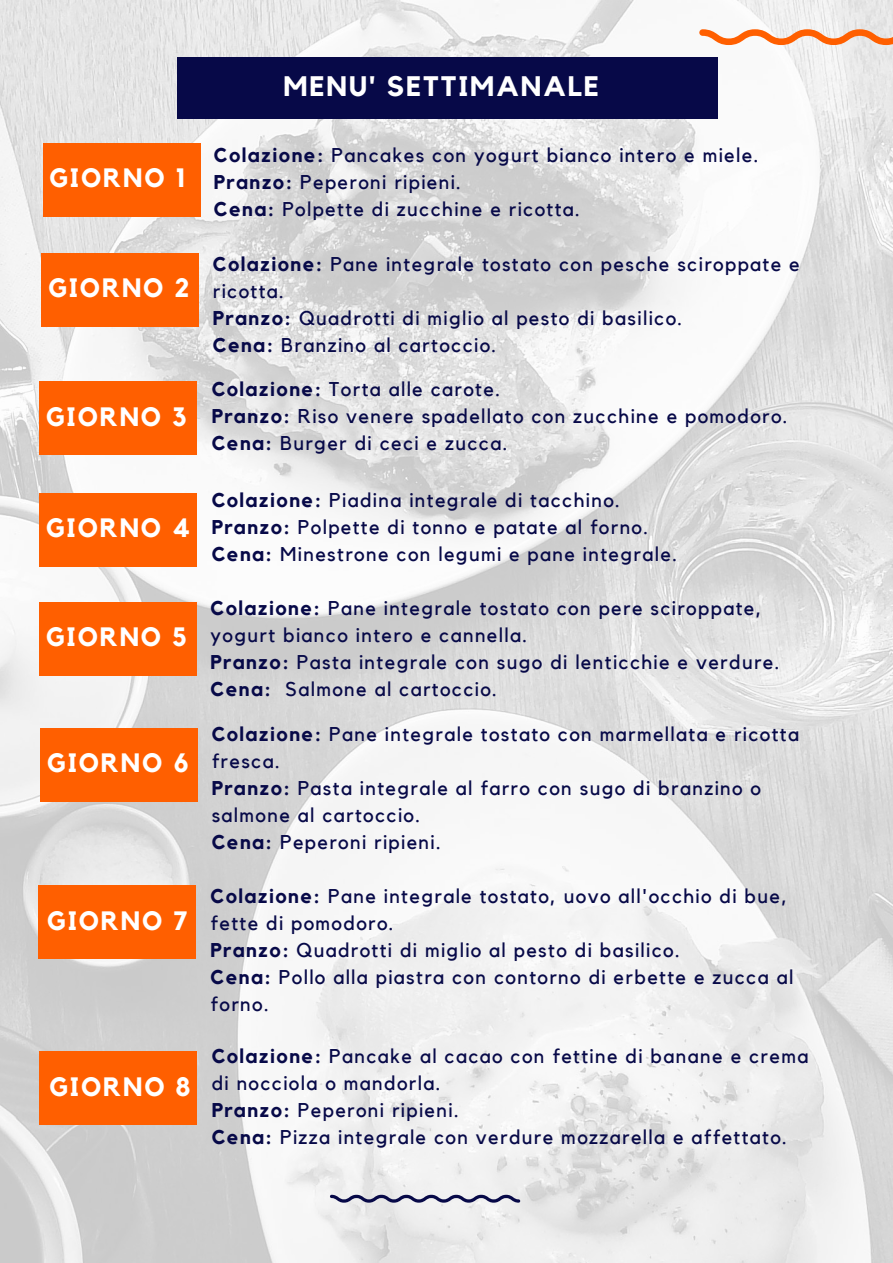
<style>
.page{position:relative;width:893px;height:1263px;background:#fff}
.page>*{position:absolute;margin:0;border:0;box-sizing:border-box;transform-origin:0 0}
.t1{font:700 28.05px "Kollektif";letter-spacing:.07em;color:#fff}
.t2{font:700 26.55px "Kollektif";letter-spacing:.07em;color:#fff}
.t3{font:19.8px/27px "Kollektif";letter-spacing:.07em;color:#070948}
.s1{font-weight:700}
</style>
<div class="page">
<img style="left:0;top:0;width:893px;height:1263px">
<svg style="left:699px;top:29px;width:194px;height:16px"></svg>
<div style="left:177px;top:57px;width:540px;height:62px;background:#070948"></div>
<svg style="left:330px;top:1195px;width:190px;height:8px"></svg>
<div style="left:39px;top:493px;width:158px;height:73px;background:#ff5f00"></div>
<div style="left:39px;top:602px;width:158px;height:74px;background:#ff5f00"></div>
<div style="left:39px;top:382px;width:158px;height:73px;background:#ff5f00"></div>
<div style="left:43px;top:143px;width:157px;height:73px;background:#ff5f00"></div>
<div style="left:42px;top:253px;width:157px;height:74px;background:#ff5f00"></div>
<div style="left:41px;top:728px;width:157px;height:74px;background:#ff5f00"></div>
<div style="left:38px;top:885px;width:158px;height:73px;background:#ff5f00"></div>
<div style="left:39px;top:1052px;width:158px;height:73px;background:#ff5f00"></div>
<h2 class="t2" style="left:50px;top:165px;width:137px">GIORNO 1</h2>
<h2 class="t2" style="left:48px;top:276px;width:142px">GIORNO 2</h2>
<h2 class="t2" style="left:46px;top:404px;width:142px">GIORNO 3</h2>
<h2 class="t2" style="left:46px;top:516px;width:146px">GIORNO 4</h2>
<h2 class="t2" style="left:46px;top:625px;width:142px">GIORNO 5</h2>
<h2 class="t2" style="left:47px;top:751px;width:143px">GIORNO 6</h2>
<h2 class="t2" style="left:47px;top:909px;width:142px">GIORNO 7</h2>
<h2 class="t2" style="left:50px;top:1074px;width:143px">GIORNO 8</h2>
<h1 class="t1" style="left:283px;top:73px;width:317px">MENU' SETTIMANALE</h1>
<p class="t3" style="left:214px;top:143px;width:546px"><span class="s1">Colazione:</span> Pancakes con yogurt bianco intero e miele.<br><span class="s1">Pranzo:</span> Peperoni ripieni.<br><span class="s1">Cena:</span> Polpette di zucchine e ricotta.</p>
<p class="t3" style="left:213px;top:252px;width:588px"><span class="s1">Colazione:</span> Pane integrale tostato con pesche sciroppate e ricotta.<br><span class="s1">Pranzo:</span> Quadrotti di miglio al pesto di basilico.<br><span class="s1">Cena:</span> Branzino al cartoccio.</p>
<p class="t3" style="left:212px;top:377px;width:577px"><span class="s1">Colazione:</span> Torta alle carote.<br><span class="s1">Pranzo:</span> Riso venere spadellato con zucchine e pomodoro.<br><span class="s1">Cena:</span> Burger di ceci e zucca.</p>
<p class="t3" style="left:212px;top:487px;width:467px"><span class="s1">Colazione:</span> Piadina integrale di tacchino.<br><span class="s1">Pranzo:</span> Polpette di tonno e patate al forno.<br><span class="s1">Cena:</span> Minestrone con legumi e pane integrale.</p>
<p class="t3" style="left:211px;top:595px;width:570px"><span class="s1">Colazione:</span> Pane integrale tostato con pere sciroppate, yogurt bianco intero e cannella.<br><span class="s1">Pranzo:</span> Pasta integrale con sugo di lenticchie e verdure.<br><span class="s1">Cena:</span> Salmone al cartoccio.</p>
<p class="t3" style="left:212px;top:721px;width:589px"><span class="s1">Colazione:</span> Pane integrale tostato con marmellata e ricotta fresca.<br><span class="s1">Pranzo:</span> Pasta integrale al farro con sugo di branzino o salmone al cartoccio.<br><span class="s1">Cena:</span> Peperoni ripieni.</p>
<p class="t3" style="left:211px;top:883px;width:584px"><span class="s1">Colazione:</span> Pane integrale tostato, uovo all'occhio di bue, fette di pomodoro.<br><span class="s1">Pranzo:</span> Quadrotti di miglio al pesto di basilico.<br><span class="s1">Cena:</span> Pollo alla piastra con contorno di erbette e zucca al forno.</p>
<p class="t3" style="left:212px;top:1043px;width:598px"><span class="s1">Colazione:</span> Pancake al cacao con fettine di banane e crema di nocciola o mandorla.<br><span class="s1">Pranzo:</span> Peperoni ripieni.<br><span class="s1">Cena:</span> Pizza integrale con verdure mozzarella e affettato.</p>
</div>
